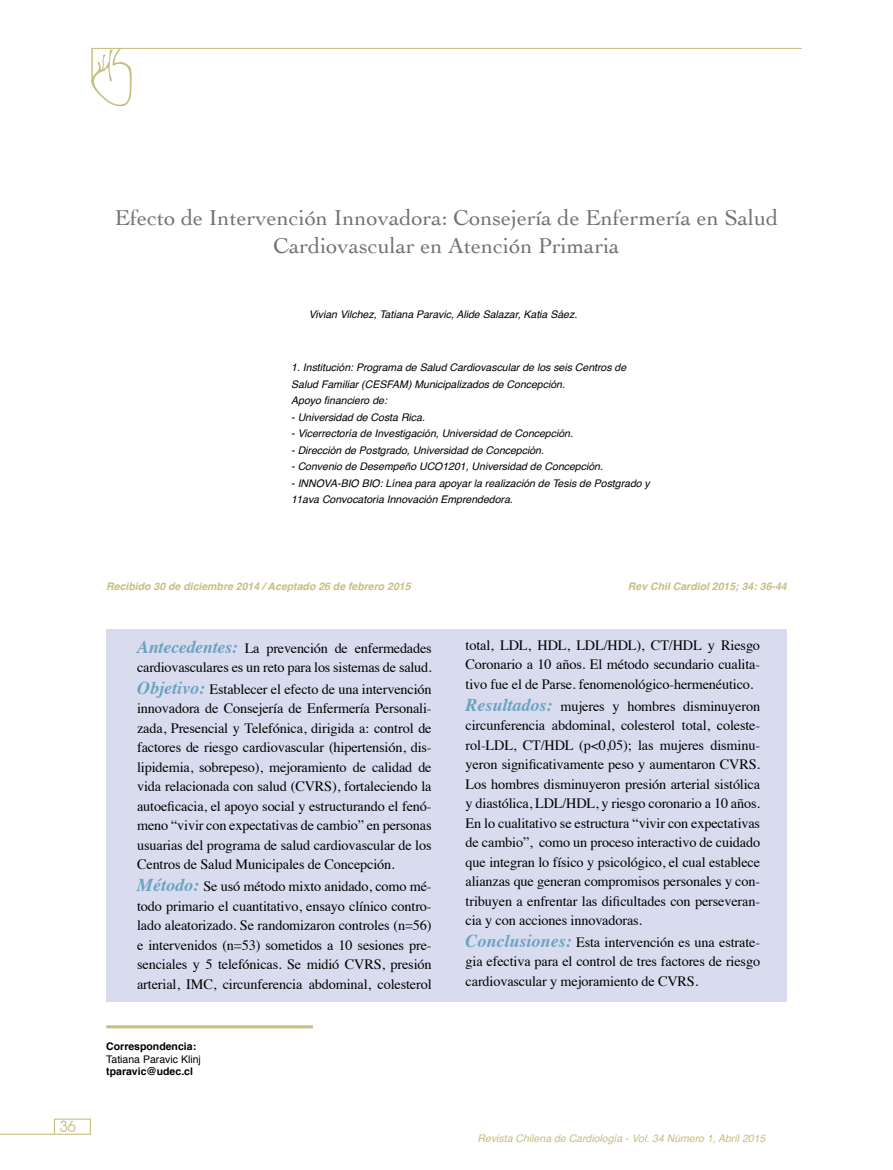
<style>
.page{position:relative;width:893px;height:1170px;background:#fff}
.page>*{position:absolute;margin:0;border:0;box-sizing:border-box;transform-origin:0 0}
.t1{font:22.5px/28.5px "Cochin";color:#707172;text-align:center}
.t2{font:18px "Antipasto";color:#c7be80}
.t3{font:14.25px/19.5px "Times";letter-spacing:-.01em;color:#000;text-align:justify}
.t4{font:italic 10.5px/16.5px "Helvetica";color:#000}
.t5{font:italic 700 10.5px "Helvetica";color:#c7be7f}
.t6{font:italic 10.5px "Helvetica";color:#c7be80}
.t7{font:700 10.5px "Helvetica";color:#000}
.t8{font:10.5px "Helvetica";color:#000}
.s1{font-weight:700;font-style:italic;font-size:18px;color:#69a2c1}
</style>
<div class="page">
<hr style="left:0;top:1133px;width:54px;height:1px;background:#c7be80">
<div style="left:54px;top:1118px;width:37px;height:16px;border:1px solid #c7be80"></div>
<hr style="left:91px;top:48px;width:711px;height:1px;background:#c7be7f">
<svg style="left:91px;top:48px;width:41px;height:59px"></svg>
<hr style="left:91px;top:49px;width:2px;height:32px;background:#c7be7f">
<div style="left:106px;top:629px;width:681px;height:372px;background:#d8dcee"></div>
<hr style="left:106px;top:1025px;width:207px;height:3px;background:#c7be7f">
<p class="t2" style="left:60px;top:1115px;width:17px">36</p>
<h1 class="t1" style="left:115px;top:203px;width:665px">Efecto de Intervención Innovadora: Consejería de Enfermería en Salud<br>Cardiovascular en Atención Primaria</h1>
<p class="t4" style="left:309px;top:306px;width:270px">Vivian Vilchez, Tatiana Paravic, Alide Salazar, Katia Sáez.</p>
<p class="t4" style="left:291px;top:359px;width:336px">1. Institución: Programa de Salud Cardiovascular de los seis Centros de<br>Salud Familiar (CESFAM) Municipalizados de Concepción.<br>Apoyo financiero de:</p>
<p class="t4" style="left:291px;top:409px;width:135px">- Universidad de Costa Rica.</p>
<p class="t4" style="left:291px;top:425px;width:283px">- Vicerrectoría de Investigación, Universidad de Concepción.</p>
<p class="t4" style="left:291px;top:442px;width:254px">- Dirección de Postgrado, Universidad de Concepción.</p>
<p class="t4" style="left:291px;top:458px;width:313px">- Convenio de Desempeño UCO1201, Universidad de Concepción.</p>
<p class="t4" style="left:291px;top:475px;width:360px">- INNOVA-BIO BIO: Línea para apoyar la realización de Tesis de Postgrado y<br>11ava Convocatoria Innovación Emprendedora.</p>
<p class="t5" style="left:106px;top:577px;width:306px">Recibido 30 de diciembre 2014 / Aceptado 26 de febrero 2015</p>
<p class="t5" style="left:628px;top:577px;width:160px">Rev Chil Cardiol 2015; 34: 36-44</p>
<p class="t3" style="left:137px;top:637px;width:296px"><span class="s1">Antecedentes:</span> La prevención de enfermedades cardiovasculares es un reto para los sistemas de salud.</p>
<p class="t3" style="left:137px;top:678px;width:296px"><span class="s1">Objetivo:</span> Establecer el efecto de una intervención innovadora de Consejería de Enfermería Personali&shy;zada, Presencial y Telefónica, dirigida a: control de factores de riesgo cardiovascular (hipertensión, dis&shy;lipidemia, sobrepeso), mejoramiento de calidad de vida relacionada con salud (CVRS), fortaleciendo la autoeficacia, el apoyo social y estructurando el fenó&shy;meno “vivir con expectativas de cambio” en personas usuarias del programa de salud cardiovascular de los Centros de Salud Municipales de Concepción.</p>
<p class="t3" style="left:137px;top:875px;width:296px"><span class="s1">Método:</span> Se usó método mixto anidado, como mé&shy;todo primario el cuantitativo, ensayo clínico contro&shy;lado aleatorizado. Se randomizaron controles (n=56) e intervenidos (n=53) sometidos a 10 sesiones pre&shy;senciales y 5 telefónicas. Se midió CVRS, presión arterial, IMC, circunferencia abdominal, colesterol</p>
<p class="t7" style="left:106px;top:1037px;width:91px">Correspondencia:</p>
<p class="t8" style="left:106px;top:1050px;width:96px">Tatiana Paravic Klinj</p>
<p class="t7" style="left:106px;top:1063px;width:88px">tparavic@udec.cl</p>
<p class="t3" style="left:466px;top:634px;width:296px">total, LDL, HDL, LDL/HDL), CT/HDL y Riesgo Coronario a 10 años. El método secundario cualita&shy;tivo fue el de Parse. fenomenológico-hermenéutico.</p>
<p class="t3" style="left:466px;top:694px;width:296px"><span class="s1">Resultados:</span> mujeres y hombres disminuyeron circunferencia abdominal, colesterol total, coleste&shy;rol-LDL, CT/HDL (p&lt;0,05); las mujeres disminu&shy;yeron significativamente peso y aumentaron CVRS.<br>Los hombres disminuyeron presión arterial sistólica y diastólica, LDL/HDL, y riesgo coronario a 10 años.<br>En lo cualitativo se estructura “vivir con expectativas de cambio”, como un proceso interactivo de cuidado que integran lo físico y psicológico, el cual establece alianzas que generan compromisos personales y con&shy;tribuyen a enfrentar las dificultades con perseveran&shy;cia y con acciones innovadoras.</p>
<p class="t3" style="left:466px;top:930px;width:296px"><span class="s1">Conclusiones:</span> Esta intervención es una estrate&shy;gia efectiva para el control de tres factores de riesgo cardiovascular y mejoramiento de CVRS.</p>
<p class="t6" style="left:478px;top:1129px;width:289px">Revista Chilena de Cardiología - Vol. 34 Número 1, Abril 2015</p>
</div>
